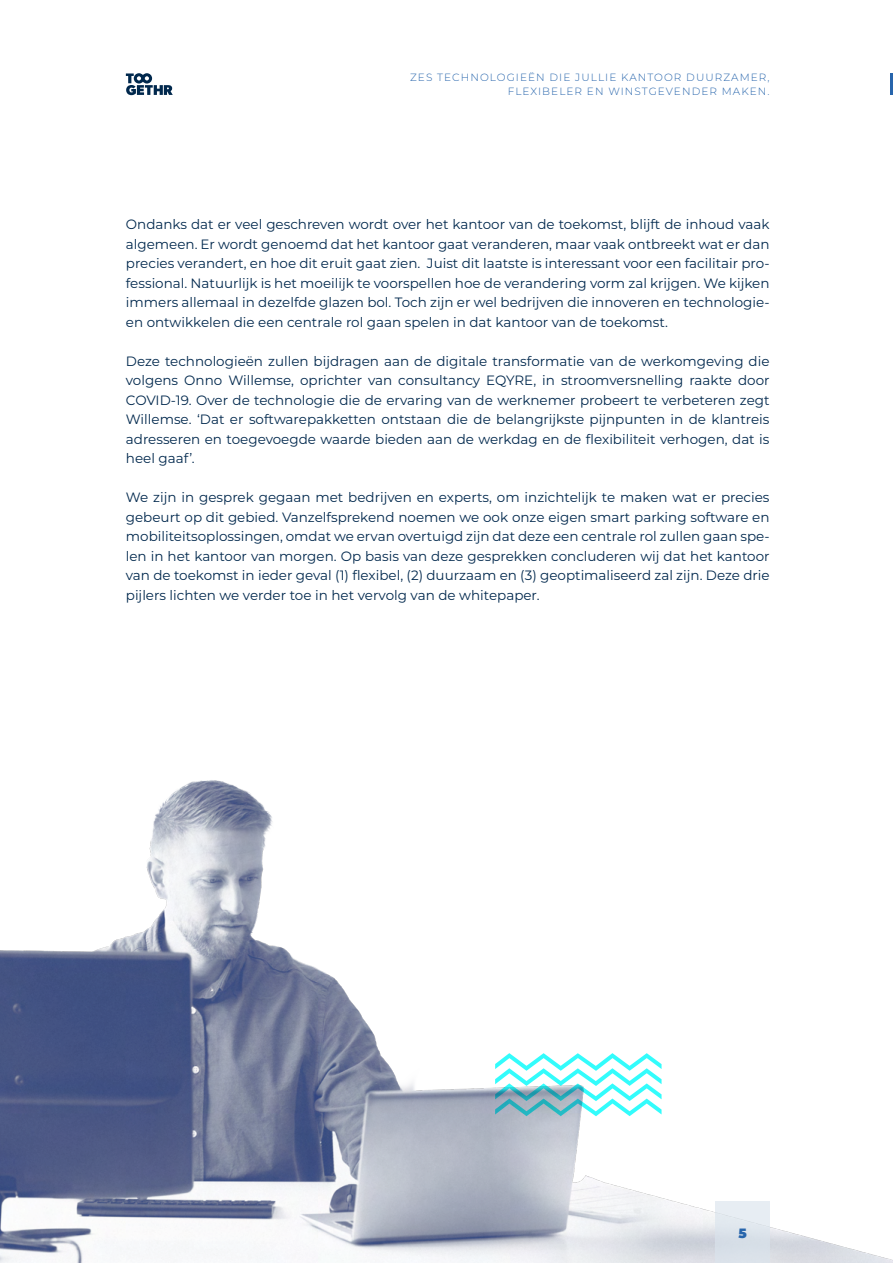
<style>
.page{position:relative;width:893px;height:1263px;background:#fff}
.page>*{position:absolute;margin:0;border:0;box-sizing:border-box;transform-origin:0 0}
.t1{font:13.5px/19.5px "Montserrat";color:#00284d;text-align:justify}
.t2{font:900 13.5px "Montserrat";color:#2765ac}
.t3{font:300 10.5px/13.5px "Montserrat";letter-spacing:.1em;color:#2765ac;text-align:right}
</style>
<div class="page">
<svg style="left:126px;top:73px;width:47px;height:22px"></svg>
<hr style="left:890px;top:73px;width:3px;height:21px;background:#2765ac">
<img style="left:0;top:780px;width:893px;height:483px">
<div style="left:716px;top:1202px;width:54px;height:61px;background:#dae4ed"></div>
<svg style="left:495px;top:1053px;width:167px;height:63px"></svg>
<p class="t3" style="left:410px;top:70px;width:361px">ZES TECHNOLOGIEËN DIE JULLIE KANTOOR DUURZAMER,<br>FLEXIBELER EN WINSTGEVENDER MAKEN.</p>
<p class="t1" style="left:126px;top:214px;width:645px">Ondanks dat er veel geschreven wordt over het kantoor van de toekomst, blijft de inhoud vaak algemeen. Er wordt genoemd dat het kantoor gaat veranderen, maar vaak ontbreekt wat er dan precies verandert, en hoe dit eruit gaat zien. Juist dit laatste is interessant voor een facilitair pro&shy;fessional. Natuurlijk is het moeilijk te voorspellen hoe de verandering vorm zal krijgen. We kijken immers allemaal in dezelfde glazen bol. Toch zijn er wel bedrijven die innoveren en technologie&shy;ën ontwikkelen die een centrale rol gaan spelen in dat kantoor van de toekomst.</p>
<p class="t1" style="left:126px;top:351px;width:645px">Deze technologieën zullen bijdragen aan de digitale transformatie van de werkomgeving die volgens Onno Willemse, oprichter van consultancy EQYRE, in stroomversnelling raakte door COVID-19. Over de technologie die de ervaring van de werknemer probeert te verbeteren zegt Willemse. ‘Dat er softwarepakketten ontstaan die de belangrijkste pijnpunten in de klantreis adresseren en toegevoegde waarde bieden aan de werkdag en de flexibiliteit verhogen, dat is heel gaaf’.</p>
<p class="t1" style="left:126px;top:487px;width:645px">We zijn in gesprek gegaan met bedrijven en experts, om inzichtelijk te maken wat er precies gebeurt op dit gebied. Vanzelfsprekend noemen we ook onze eigen smart parking software en mobiliteitsoplossingen, omdat we ervan overtuigd zijn dat deze een centrale rol zullen gaan spe&shy;len in het kantoor van morgen. Op basis van deze gesprekken concluderen wij dat het kantoor van de toekomst in ieder geval (1) flexibel, (2) duurzaam en (3) geoptimaliseerd zal zijn. Deze drie pijlers lichten we verder toe in het vervolg van de whitepaper.</p>
<p class="t2" style="left:738px;top:1223px;width:10px">5</p>
</div>
